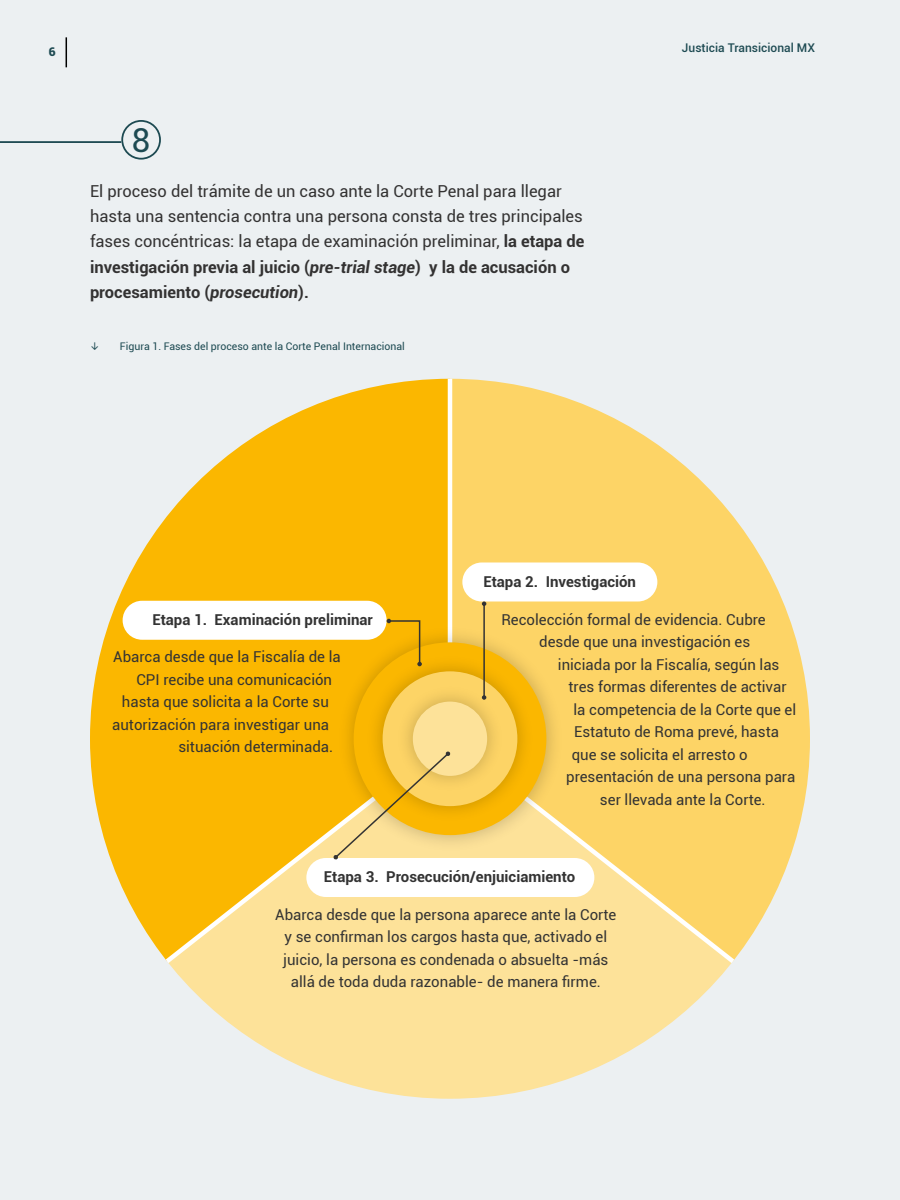
<style>
.page{position:relative;width:900px;height:1200px;background:#ecf0f2}
.page>*{position:absolute;margin:0;border:0;box-sizing:border-box;transform-origin:0 0}
.t1{font:33px "Roboto";color:#1d4a52}
.t2{font:16.5px/25.5px "Roboto";color:#333232}
.t3{font:15px/22.5px "Roboto";color:#333;text-align:center}
.t4{font:700 15px "Roboto";color:#333}
.t5{font:500 12px "Roboto";color:#1d4a52}
.t6{font:900 12px "Roboto";color:#1d4a52}
.t7{font:10.5px "Roboto";color:#1d4a52}
.t8{font:10.5px "Inter";color:#1d4a52}
.s1{font-weight:700}
.s2{font-weight:700;font-style:italic}
</style>
<div class="page">
<hr style="left:66px;top:37px;width:1px;height:30px;background:#000">
<svg style="left:452px;top:379px;width:358px;height:354px;fill:#fdd466"></svg>
<svg style="left:237px;top:1029px;width:426px;height:70px;fill:#fde299"></svg>
<svg style="left:90px;top:379px;width:358px;height:354px;fill:#fbb700"></svg>
<div style="left:123px;top:601px;width:264px;height:39px;background:#fff;border-radius:20px"></div>
<div style="left:462px;top:562px;width:195px;height:40px;background:#fff;border-radius:20px"></div>
<hr style="left:448px;top:379px;width:4px;height:360px;background:#fff">
<svg style="left:90px;top:733px;width:720px;height:296px"></svg>
<img style="left:331px;top:620px;width:237px;height:237px">
<div style="left:354px;top:642px;width:192px;height:193px;background:#fbb700;border-radius:50%"></div>
<img style="left:360px;top:649px;width:180px;height:180px">
<div style="left:383px;top:671px;width:134px;height:135px;background:#fdd466;border-radius:50%"></div>
<img style="left:390px;top:679px;width:120px;height:120px">
<div style="left:413px;top:702px;width:74px;height:74px;background:#fde299;border-radius:50%"></div>
<svg style="left:387px;top:619px;width:35px;height:47px"></svg>
<hr style="left:483px;top:604px;width:2px;height:94px;background:#333">
<svg style="left:482px;top:601px;width:4px;height:5px"></svg>
<svg style="left:482px;top:695px;width:4px;height:5px"></svg>
<svg style="left:333px;top:751px;width:117px;height:109px"></svg>
<div style="left:121px;top:120px;width:40px;height:40px;border:2px solid #1d4a52;border-radius:50%"></div>
<hr style="left:0;top:141px;width:121px;height:2px;background:#1d4a52">
<p class="t6" style="left:49px;top:43px;width:8px">6</p>
<p class="t5" style="left:682px;top:40px;width:135px">Justicia Transicional MX</p>
<h1 class="t1" style="left:132px;top:117px;width:20px">8</h1>
<p class="t2" style="left:90px;top:177px;width:496px">El proceso del trámite de un caso ante la Corte Penal para llegar hasta una sentencia contra una persona consta de tres principales fases concéntricas: la etapa de examinación preliminar, <span class="s1">la etapa de investigación previa al juicio (</span><span class="s2">pre-trial stage</span><span class="s1">) y la de acusación o procesamiento (</span><span class="s2">prosecution</span><span class="s1">).</span></p>
<p class="t8" style="left:90px;top:338px;width:12px">↓</p>
<p class="t7" style="left:120px;top:338px;width:286px">Figura 1. Fases del proceso ante la Corte Penal Internacional</p>
<p class="t4" style="left:152px;top:609px;width:222px">Etapa 1. Examinación preliminar</p>
<p class="t3" style="left:113px;top:645px;width:229px">Abarca desde que la Fiscalía de la</p>
<p class="t3" style="left:136px;top:668px;width:197px">CPI recibe una comunicación</p>
<p class="t3" style="left:122px;top:690px;width:208px">hasta que solicita a la Corte su</p>
<p class="t3" style="left:112px;top:713px;width:218px">autorización para investigar una</p>
<p class="t3" style="left:178px;top:735px;width:156px">situación determinada.</p>
<p class="t4" style="left:483px;top:572px;width:154px">Etapa 2. Investigación</p>
<p class="t3" style="left:539px;top:608px;width:228px;text-align:left;text-indent:-38px">Recolección formal de evidencia. Cubre desde que una investigación es</p>
<p class="t3" style="left:558px;top:653px;width:223px">iniciada por la Fiscalía, según las</p>
<p class="t3" style="left:569px;top:675px;width:220px">tres formas diferentes de activar</p>
<p class="t3" style="left:573px;top:698px;width:224px">la competencia de la Corte que el</p>
<p class="t3" style="left:574px;top:720px;width:206px">Estatuto de Roma prevé, hasta</p>
<p class="t3" style="left:572px;top:743px;width:178px">que se solicita el arresto o</p>
<p class="t3" style="left:566px;top:765px;width:231px">presentación de una persona para</p>
<p class="t3" style="left:600px;top:788px;width:167px">ser llevada ante la Corte.</p>
<p class="t4" style="left:324px;top:866px;width:253px">Etapa 3. Prosecución/enjuiciamiento</p>
<p class="t3" style="left:275px;top:903px;width:343px">Abarca desde que la persona aparece ante la Corte y se confirman los cargos hasta que, activado el juicio, la persona es condenada o absuelta -más allá de toda duda razonable- de manera firme.</p>
</div>
